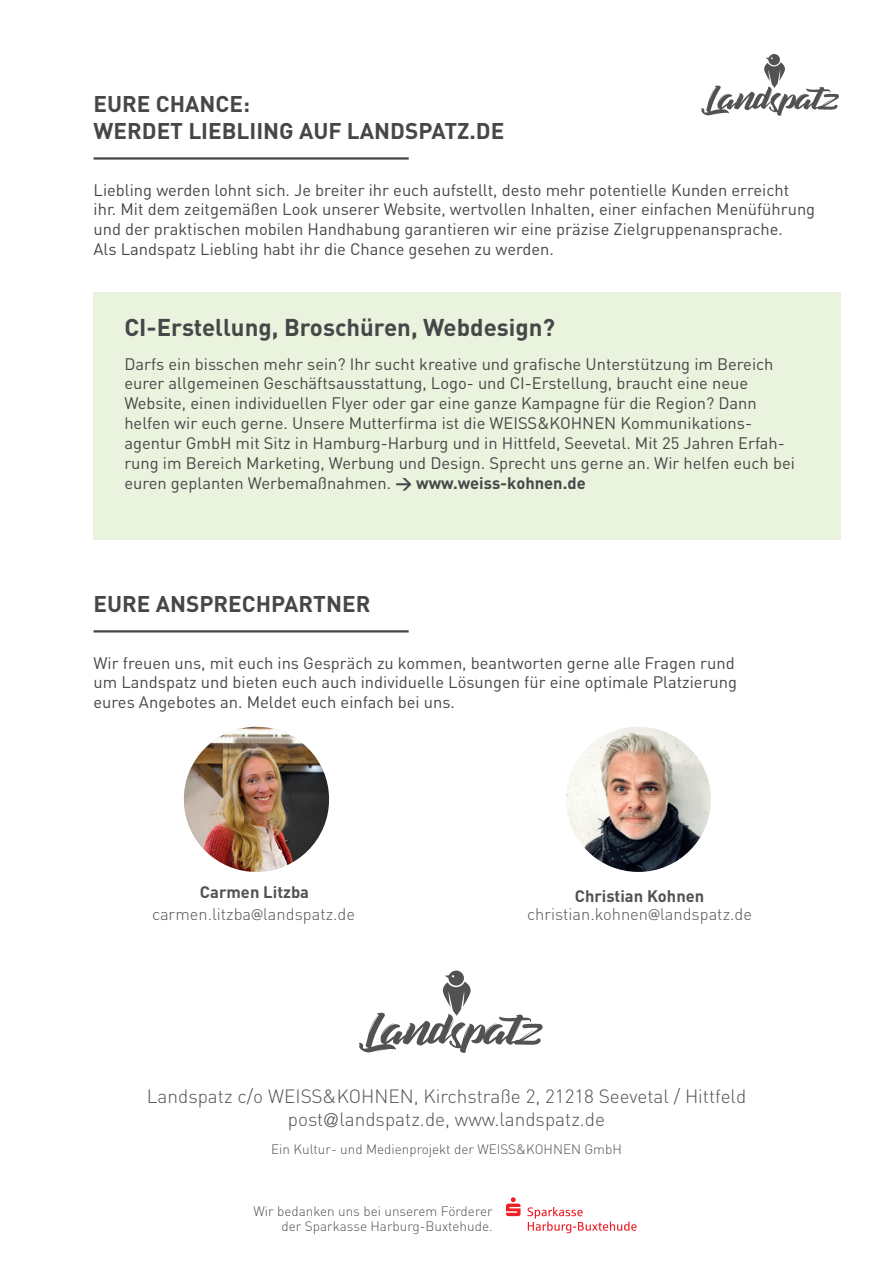
<style>
.page{position:relative;width:893px;height:1263px;background:#fff}
.page>*{position:absolute;margin:0;border:0;box-sizing:border-box;transform-origin:0 0}
.t1{font:700 24px "DIN";color:#454748}
.t2{font:700 22.5px/27px "DIN";color:#454748}
.t3{font:300 19.05px/22.8px "DIN";color:#505253;text-align:center}
.t4{font:16.5px/19.8px "DIN";color:#454748}
.t5{font:300 16.5px/21.8px "DIN";color:#505253;text-align:center}
.t6{font:300 13.5px/14.2px "DIN";color:#505253;text-align:right}
.s1{font-weight:700}
.s2{font-family:"Omnes";font-weight:400}
.s3{font-family:"Helvetica Neue"}
</style>
<div class="page">
<svg style="left:701px;top:54px;width:138px;height:62px"></svg>
<svg style="left:359px;top:970px;width:184px;height:83px"></svg>
<div style="left:94px;top:292px;width:747px;height:247px;background:#eaf3dd"></div>
<hr style="left:94px;top:157px;width:315px;height:3px;background:#454748">
<hr style="left:94px;top:630px;width:315px;height:2px;background:#454748">
<img style="left:184px;top:727px;width:145px;height:145px;border-radius:73px">
<img style="left:566px;top:727px;width:145px;height:145px;border-radius:73px">
<svg style="left:527px;top:1207px;width:110px;height:26px"></svg>
<svg style="left:506px;top:1197px;width:14px;height:19px"></svg>
<h2 class="t2" style="left:94px;top:89px;width:412px">EURE CHANCE:<br>WERDET LIEBLIING AUF LANDSPATZ.DE</h2>
<p class="t4" style="left:94px;top:179px;width:723px">Liebling werden lohnt sich. Je breiter ihr euch aufstellt, desto mehr potentielle Kunden erreicht ihr. Mit dem zeitgemäßen Look unserer Website, wertvollen Inhalten, einer einfachen Menüführung und der praktischen mobilen Handhabung garantieren wir eine präzise Zielgruppenansprache.<br>Als Landspatz Liebling habt ihr die Chance gesehen zu werden.</p>
<h1 class="t1" style="left:124px;top:312px;width:432px">CI-Erstellung, Broschüren, Webdesign?</h1>
<p class="t4" style="left:124px;top:353px;width:672px">Darfs ein bisschen mehr sein? Ihr sucht kreative und grafische Unterstützung im Bereich eurer allgemeinen Geschäftsausstattung, Logo- und CI-Erstellung, braucht eine neue Website, einen individuellen Flyer oder gar eine ganze Kampagne für die Region? Dann helfen wir euch gerne. Unsere Mutterfirma ist die WEISS&amp;KOHNEN Kommunikations&shy;agentur GmbH mit Sitz in Hamburg-Harburg und in Hittfeld, Seevetal. Mit 25 Jahren Erfah&shy;rung im Bereich Marketing, Werbung und Design. Sprecht uns gerne an. Wir helfen euch bei euren geplanten Werbemaßnahmen. <span class="s1">&gt; www.weiss-kohnen.de</span></p>
<h2 class="t2" style="left:94px;top:589px;width:278px">EURE ANSPRECHPARTNER</h2>
<p class="t4" style="left:94px;top:652px;width:645px">Wir freuen uns, mit euch ins Gespräch zu kommen, beantworten gerne alle Fragen rund um Landspatz und bieten euch auch individuelle Lösungen für eine optimale Platzierung eures Angebotes an. Meldet euch einfach bei uns.</p>
<p class="t5" style="left:152px;top:881px;width:205px"><span class="s1">Carmen Litzba </span>carmen.litzba<span class="s2">@</span>landspatz.de</p>
<p class="t5" style="left:527px;top:887px;width:226px;line-height:17.9px"><span class="s1">Christian Kohnen </span>christian.kohnen<span class="s2">@</span>landspatz.de</p>
<p class="t3" style="left:147px;top:1085px;width:601px">Landspatz c/o WEISS&amp;KOHNEN, Kirchstraße 2, 21218 Seevetal / Hittfeld post<span class="s3">@</span>landspatz.de, www.landspatz.de</p>
<p class="t6" style="left:271px;top:1142px;width:352px">Ein Kultur- und Medienprojekt der WEISS&amp;KOHNEN GmbH</p>
<p class="t6" style="left:253px;top:1204px;width:241px">Wir bedanken uns bei unserem Förderer der Sparkasse Harburg-Buxtehude.</p>
</div>
